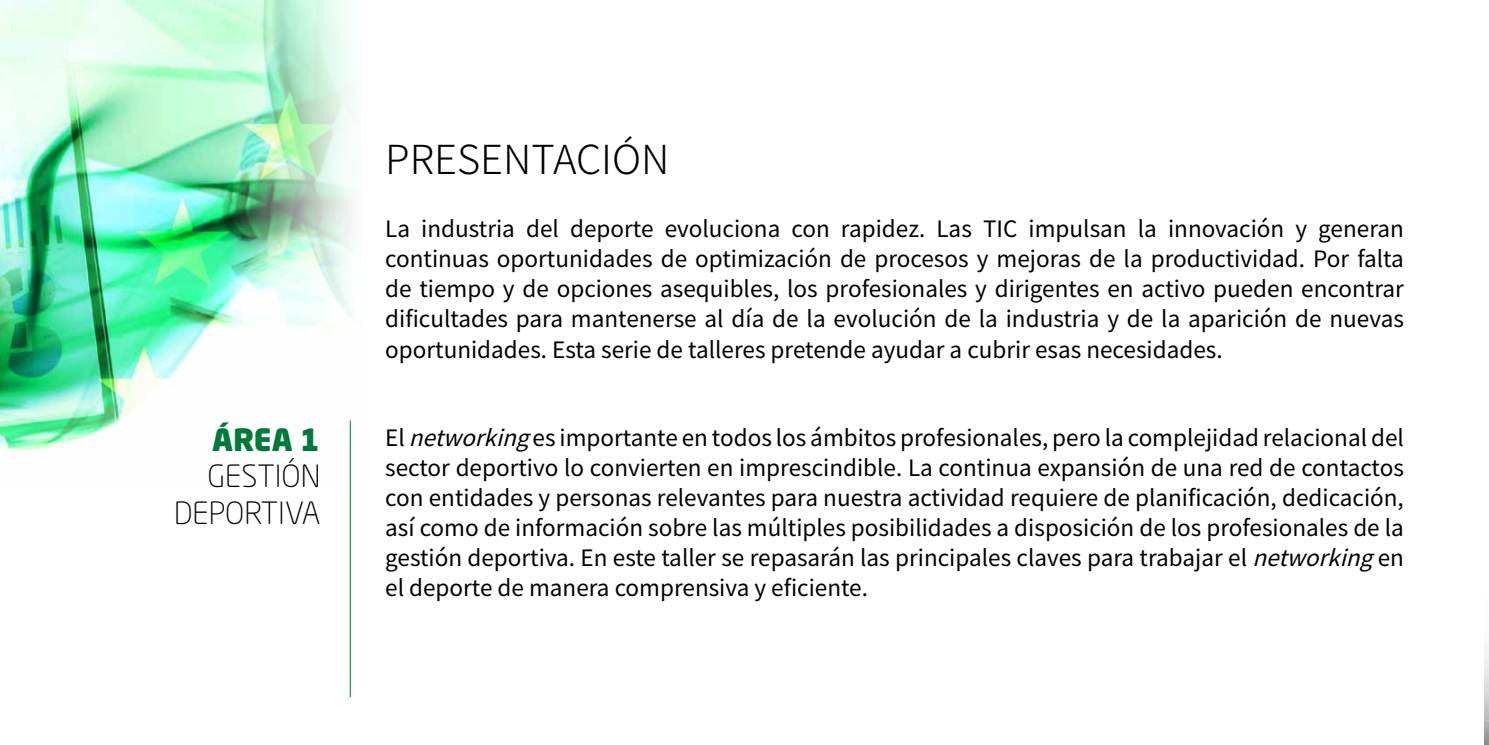
<style>
.page{position:relative;width:1489px;height:745px;background:#fff}
.page>*{position:absolute;margin:0;border:0;box-sizing:border-box;transform-origin:0 0}
.t1{font:300 40px "Noto Sans HK";color:#000}
.t2{font:300 30.25px/36.2px "Neo Sans Std";color:#000;text-align:right}
.t3{font:900 30.25px "Neo Sans Std";color:#007a38}
.t4{font:22.5px/30px "Noto Sans HK";color:#000;text-align:justify}
.s1{font-style:italic}
</style>
<div class="page">
<img style="left:0;top:0;width:231px;height:451px">
<img style="left:231px;top:0;width:122px;height:483px">
<hr style="left:350px;top:420px;width:1px;height:276px;background:#007a38">
<h2 class="t3" style="left:212px;top:419px;width:110px">ÁREA 1</h2>
<h2 class="t2" style="left:174px;top:457px;width:148px">GESTIÓN<br>DEPORTIVA</h2>
<h1 class="t1" style="left:385px;top:136px;width:286px">PRESENTACIÓN</h1>
<p class="t4" style="left:385px;top:214px;width:1020px">La industria del deporte evoluciona con rapidez. Las TIC impulsan la innovación y generan continuas oportunidades de optimización de procesos y mejoras de la productividad. Por falta de tiempo y de opciones asequibles, los profesionales y dirigentes en activo pueden encontrar dificultades para mantenerse al día de la evolución de la industria y de la aparición de nuevas oportunidades. Esta serie de talleres pretende ayudar a cubrir esas necesidades.</p>
<p class="t4" style="left:385px;top:423px;width:1020px">El <span class="s1">networking</span>es importante en todos los ámbitos profesionales, pero la complejidad relacional del sector deportivo lo convierten en imprescindible. La continua expansión de una red de contactos con entidades y personas relevantes para nuestra actividad requiere de planificación, dedicación, así como de información sobre las múltiples posibilidades a disposición de los profesionales de la gestión deportiva. En este taller se repasarán las principales claves para trabajar el <span class="s1">networking</span>en el deporte de manera comprensiva y eficiente.</p>
</div>
